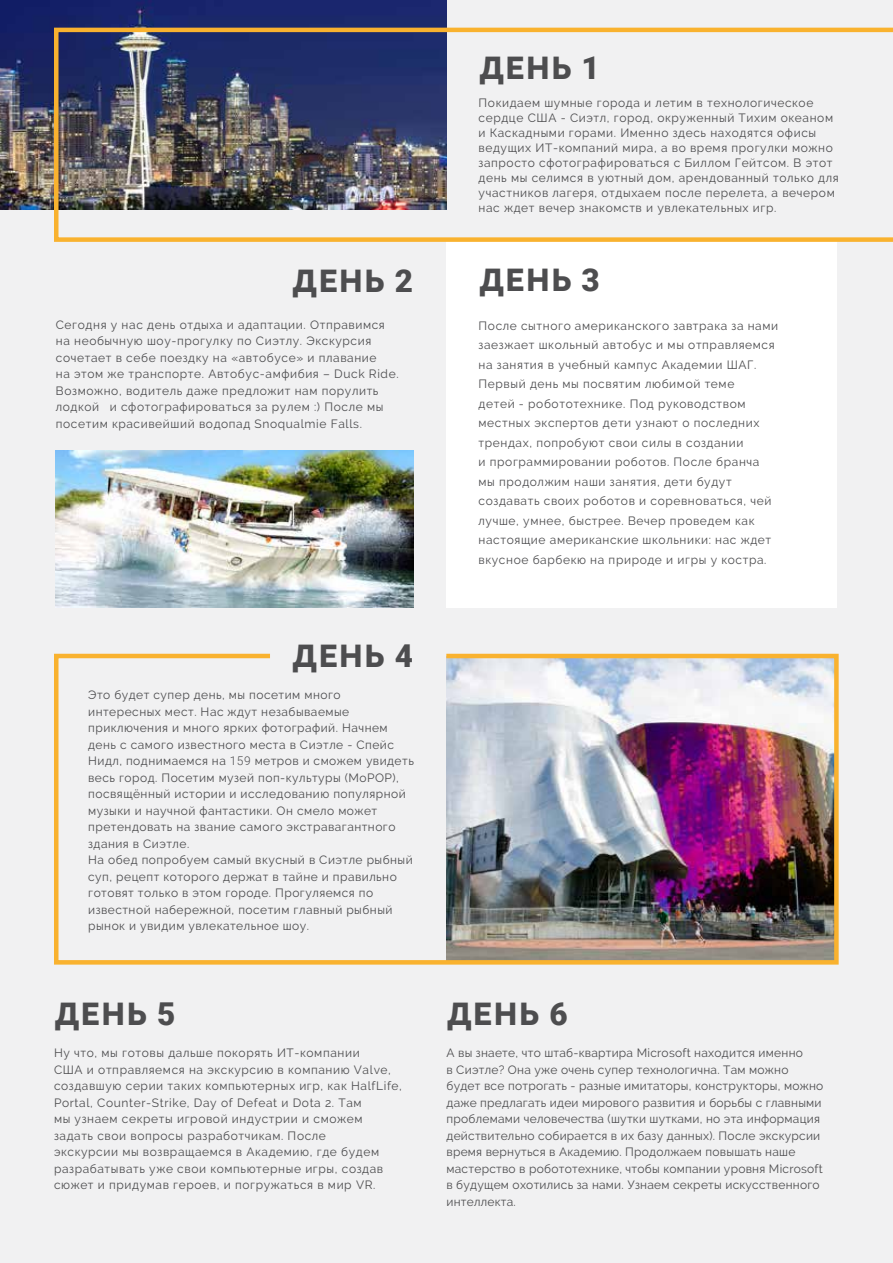
<style>
.page{position:relative;width:893px;height:1263px;background:#f1f1f2}
.page>*{position:absolute;margin:0;border:0;box-sizing:border-box;transform-origin:0 0}
.t1{font:800 31.5px "Raleway";letter-spacing:.05em;color:#4d4d4f}
.t2{font:12px/16.5px "Raleway";letter-spacing:.05em;color:#4d4d4f}
.t3{font:12px/16.5px "Raleway";letter-spacing:.02em;color:#4d4d4f}
.s1{font-family:"Roboto";font-weight:900}
.s2{font-family:"Roboto";font-weight:300}
</style>
<div class="page">
<div style="left:446px;top:241px;width:391px;height:367px;background:#fff"></div>
<img style="left:56px;top:451px;width:358px;height:156px">
<img style="left:54px;top:653px;width:785px;height:312px">
<img style="left:0;top:0;width:446px;height:209px">
<img style="left:54px;top:28px;width:839px;height:214px">
<h1 class="t1" style="left:479px;top:50px;width:122px">ДЕНЬ <span class="s1">1</span></h1>
<p class="t2" style="left:479px;top:95px;width:362px;line-height:15px">Покидаем шумные города и летим в технологическое сердце США - Сиэтл, город, окруженный Тихим океаном и Каскадными горами. Именно здесь находятся офисы ведущих ИТ-компаний мира, а во время прогулки можно запросто сфотографироваться с Биллом Гейтсом. В этот день мы селимся в уютный дом, арендованный только для участников лагеря, отдыхаем после перелета, а вечером нас ждет вечер знакомств и увлекательных игр.</p>
<h1 class="t1" style="left:293px;top:263px;width:122px">ДЕНЬ <span class="s1">2</span></h1>
<h1 class="t1" style="left:479px;top:262px;width:122px">ДЕНЬ <span class="s1">3</span></h1>
<p class="t2" style="left:56px;top:316px;width:344px">Сегодня у нас день отдыха и адаптации. Отправимся на необычную шоу-прогулку по Сиэтлу. Экскурсия сочетает в себе поездку на «автобусе» и плавание<br>на этом же транспорте. Автобус-амфибия – Duck Ride.<br>Возможно, водитель даже предложит нам порулить лодкой и сфотографироваться за рулем :) После мы посетим красивейший водопад Snoqualmie Falls.</p>
<h1 class="t1" style="left:293px;top:638px;width:122px">ДЕНЬ <span class="s1">4</span></h1>
<p class="t2" style="left:88px;top:687px;width:327px">Это будет супер день, мы посетим много интересных мест. Нас ждут незабываемые приключения и много ярких фотографий. Начнем день с самого известного места в Сиэтле - Спейс Нидл, поднимаемся на <span class="s2">159</span> метров и сможем увидеть весь город. Посетим музей поп-культуры (МоРОР), посвящённый истории и исследованию популярной музыки и научной фантастики. Он смело может претендовать на звание самого экстравагантного здания в Сиэтле.<br>На обед попробуем самый вкусный в Сиэтле рыбный суп, рецепт которого держат в тайне и правильно готовят только в этом городе. Прогуляемся по известной набережной, посетим главный рыбный рынок и увидим увлекательное шоу.</p>
<p class="t2" style="left:479px;top:316px;width:301px;line-height:19.5px">После сытного американского завтрака за нами заезжает школьный автобус и мы отправляемся на занятия в учебный кампус Академии ШАГ.<br>Первый день мы посвятим любимой теме<br>детей - робототехнике. Под руководством местных экспертов дети узнают о последних трендах, попробуют свои силы в создании<br>и программировании роботов. После бранча мы продолжим наши занятия, дети будут создавать своих роботов и соревноваться, чей лучше, умнее, быстрее. Вечер проведем как настоящие американские школьники: нас ждет вкусное барбекю на природе и игры у костра.</p>
<h1 class="t1" style="left:55px;top:996px;width:122px">ДЕНЬ <span class="s1">5</span></h1>
<h1 class="t1" style="left:447px;top:996px;width:122px">ДЕНЬ <span class="s1">6</span></h1>
<p class="t2" style="left:54px;top:1045px;width:349px">Ну что, мы готовы дальше покорять ИТ-компании<br>США и отправляемся на экскурсию в компанию Valve, создавшую серии таких компьютерных игр, как HalfLife, Portal, Counter-Strike, Day of Defeat и Dota 2. Там<br>мы узнаем секреты игровой индустрии и сможем задать свои вопросы разработчикам. После<br>экскурсии мы возвращаемся в Академию, где будем разрабатывать уже свои компьютерные игры, создав сюжет и придумав героев, и погружаться в мир VR.</p>
<p class="t3" style="left:446px;top:1045px;width:378px">А вы знаете, что штаб-квартира Microsoft находится именно<br>в Сиэтле? Она уже очень супер технологична. Там можно будет все потрогать - разные имитаторы, конструкторы, можно даже предлагать идеи мирового развития и борьбы с главными проблемами человечества (шутки шутками, но эта информация действительно собирается в их базу данных). После экскурсии время вернуться в Академию. Продолжаем повышать наше мастерство в робототехнике, чтобы компании уровня Microsoft в будущем охотились за нами. Узнаем секреты искусственного интеллекта.</p>
</div>
